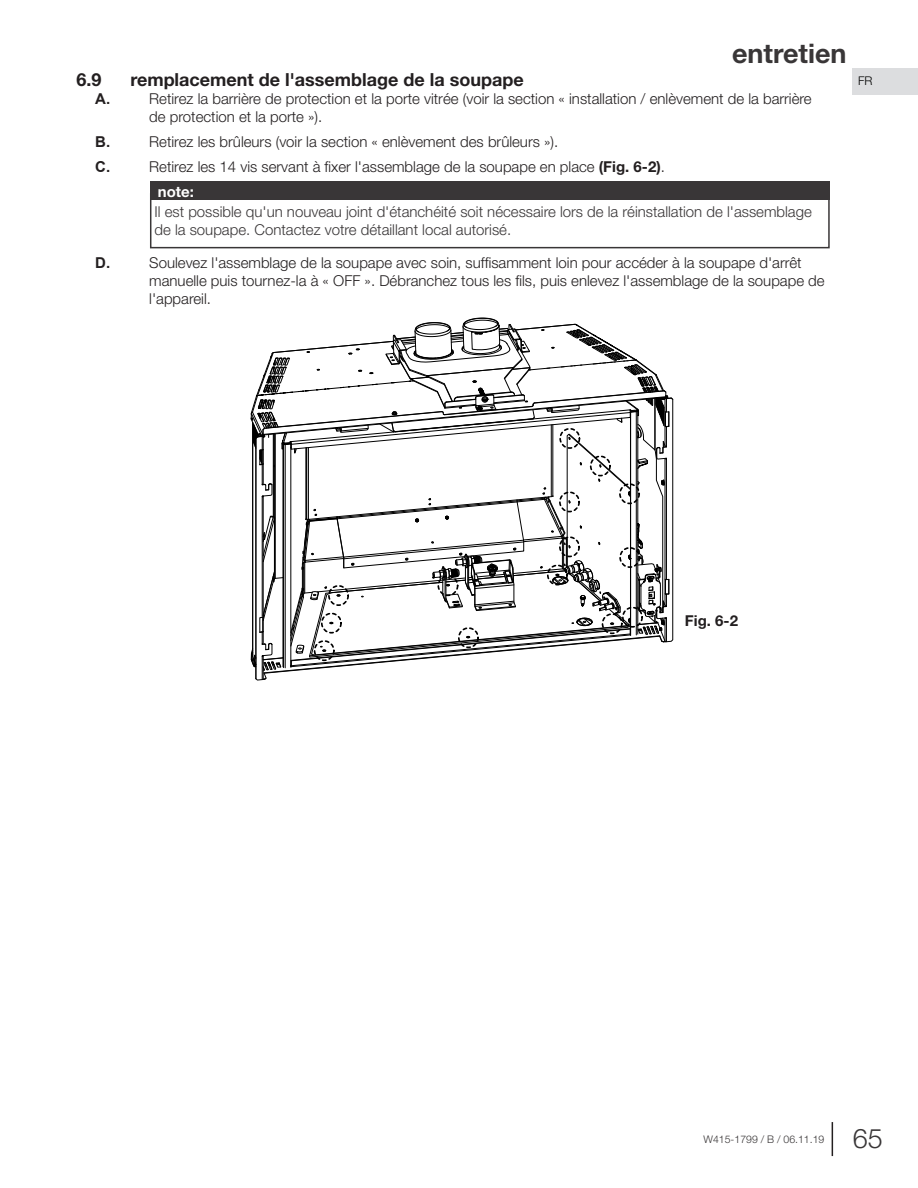
<style>
.page{position:relative;width:918px;height:1188px;background:#fff}
.page>*{position:absolute;margin:0;border:0;box-sizing:border-box;transform-origin:0 0}
.t1{font:700 27px "Helvetica Neue";color:#393637}
.t2{font:300 27px "Helvetica Neue";color:#393637}
.t3{font:700 18px "Helvetica Neue";color:#231f20}
.t4{font:300 15px/18px "Helvetica Neue";color:#231f20}
.t5{font:300 15px/18px "Helvetica Neue";color:#393637}
.t6{font:700 15px "Arial";color:#231f20}
.t7{font:700 15px "Helvetica Neue";color:#231f20}
.t8{font:700 15px "Helvetica Neue";color:#fff}
.t9{font:300 12px "Helvetica Neue";color:#000}
.t10{font:300 10.5px "Helvetica Neue";color:#393637}
.s1{font-weight:700}
</style>
<div class="page">
<hr style="left:832px;top:1122px;width:1px;height:34px;background:#231f20">
<div style="left:853px;top:68px;width:65px;height:26px;background:#dcdddf"></div>
<div style="left:150px;top:193px;width:680px;height:55px;border:2px solid #393637"></div>
<div style="left:150px;top:181px;width:680px;height:19px;background:#393637"></div>
<svg style="left:250px;top:317px;width:424px;height:364px"></svg>
<div style="left:458px;top:627px;width:21px;height:21px;border:2px dashed #000;border-radius:50%"></div>
<div style="left:602px;top:613px;width:21px;height:21px;border:2px dashed #000;border-radius:50%"></div>
<div style="left:314px;top:640px;width:21px;height:21px;border:2px dashed #000;border-radius:50%"></div>
<div style="left:321px;top:613px;width:21px;height:21px;border:2px dashed #000;border-radius:50%"></div>
<div style="left:328px;top:585px;width:21px;height:21px;border:2px dashed #000;border-radius:50%"></div>
<div style="left:437px;top:575px;width:21px;height:21px;border:2px dashed #000;border-radius:50%"></div>
<div style="left:547px;top:565px;width:21px;height:21px;border:2px dashed #000;border-radius:50%"></div>
<div style="left:622px;top:607px;width:21px;height:21px;border:2px dashed #000;border-radius:50%"></div>
<div style="left:619px;top:547px;width:21px;height:21px;border:2px dashed #000;border-radius:50%"></div>
<div style="left:619px;top:483px;width:21px;height:21px;border:2px dashed #000;border-radius:50%"></div>
<div style="left:590px;top:456px;width:21px;height:20px;border:2px dashed #000;border-radius:50%"></div>
<div style="left:559px;top:428px;width:21px;height:21px;border:2px dashed #000;border-radius:50%"></div>
<div style="left:559px;top:491px;width:21px;height:21px;border:2px dashed #000;border-radius:50%"></div>
<div style="left:559px;top:536px;width:21px;height:21px;border:2px dashed #000;border-radius:50%"></div>
<h1 class="t1" style="left:732px;top:33px;width:116px">entretien</h1>
<p class="t3" style="left:76px;top:65px;width:27px">6.9</p>
<p class="t3" style="left:130px;top:65px;width:395px">remplacement de l'assemblage de la soupape</p>
<p class="t9" style="left:858px;top:71px;width:16px">FR</p>
<p class="t6" style="left:95px;top:89px;width:16px">A.</p>
<p class="t4" style="left:149px;top:89px;width:664px">Retirez la barrière de protection et la porte vitrée (voir la section « installation / enlèvement de la barrière de protection et la porte »).</p>
<p class="t6" style="left:95px;top:132px;width:16px">B.</p>
<p class="t4" style="left:149px;top:132px;width:410px">Retirez les brûleurs (voir la section « enlèvement des brûleurs »).</p>
<p class="t6" style="left:95px;top:156px;width:16px">C.</p>
<p class="t4" style="left:149px;top:157px;width:517px">Retirez les 14 vis servant à fixer l'assemblage de la soupape en place <span class="s1">(Fig. 6-2)</span>.</p>
<p class="t8" style="left:158px;top:179px;width:38px">note:</p>
<p class="t5" style="left:154px;top:202px;width:659px">Il est possible qu'un nouveau joint d'étanchéité soit nécessaire lors de la réinstallation de l'assemblage de la soupape. Contactez votre détaillant local autorisé.</p>
<p class="t6" style="left:95px;top:253px;width:16px">D.</p>
<p class="t4" style="left:149px;top:253px;width:677px">Soulevez l'assemblage de la soupape avec soin, suffisamment loin pour accéder à la soupape d'arrêt manuelle puis tournez-la à « OFF ». Débranchez tous les fils, puis enlevez l'assemblage de la soupape de l'appareil.</p>
<p class="t7" style="left:685px;top:609px;width:55px">Fig. 6-2</p>
<p class="t10" style="left:704px;top:1131px;width:122px">W415-1799 / B / 06.11.19</p>
<h1 class="t2" style="left:853px;top:1116px;width:32px">65</h1>
</div>
